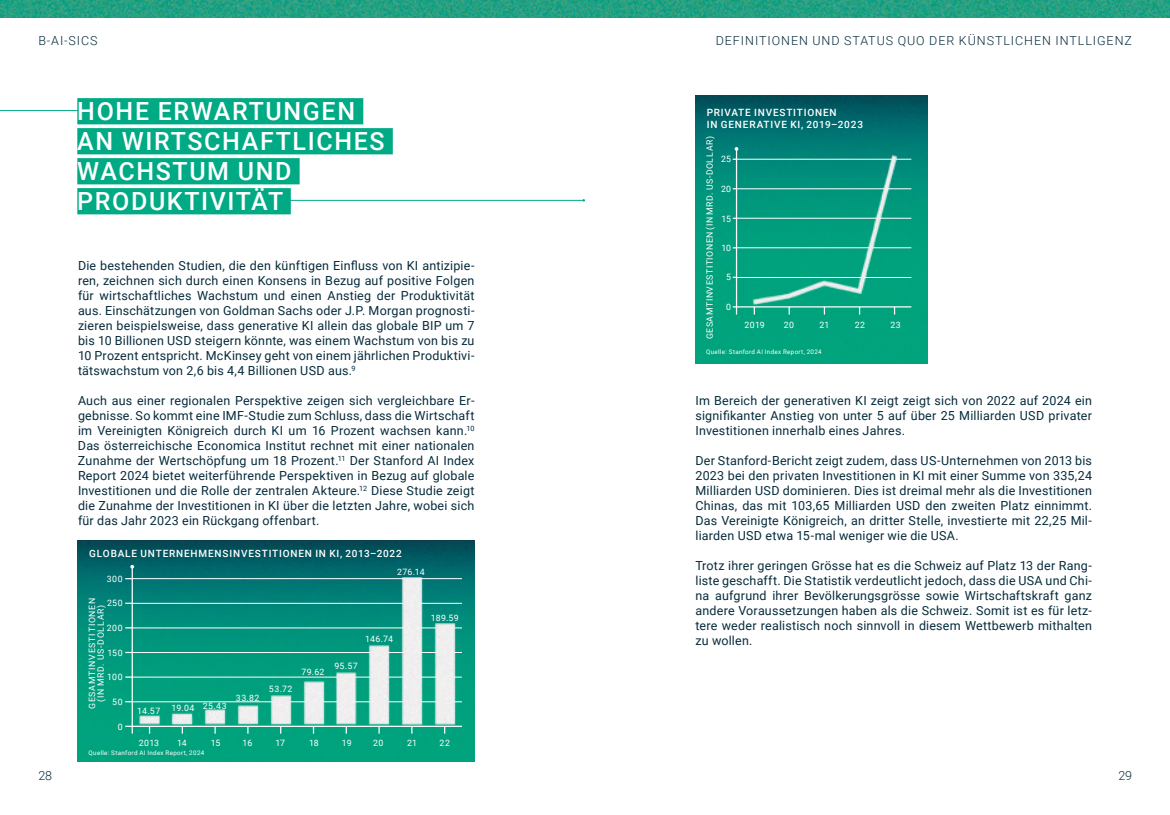
<style>
.page{position:relative;width:1170px;height:815px;background:#fff}
.page>*{position:absolute;margin:0;border:0;box-sizing:border-box;transform-origin:0 0}
.t1{font:500 25px/30px "Roboto";letter-spacing:.065em;color:#fff}
.t2{font:12.5px/15px "Roboto";letter-spacing:.015em;color:#062b3b;text-align:justify}
.t3{font:300 12.5px "Roboto";letter-spacing:.075em;color:#062b3b}
.t4{font:500 10px/12px "Roboto";letter-spacing:.08em;color:#fff}
.t5{font:8.75px "Roboto";letter-spacing:.06em;color:#fff}
.t6{font:8.75px/8.8px "Roboto";letter-spacing:.085em;color:#fff;text-align:center}
.t7{font:6.25px "Roboto";letter-spacing:.05em;color:#fff}
</style>
<div class="page">
<img style="left:584px;top:0;width:585px;height:18px">
<svg style="left:7px;top:0;width:577px;height:18px;background:#22a081"></svg>
<img style="left:0;top:0;width:7px;height:18px">
<hr style="left:0;top:110px;width:90px;height:1px;background:#00aa84">
<hr style="left:163px;top:200px;width:420px;height:1px;background:#00aa84">
<div style="left:77px;top:98px;width:286px;height:26px;background:#00aa84"></div>
<div style="left:77px;top:128px;width:316px;height:26px;background:#00aa84"></div>
<div style="left:77px;top:158px;width:222px;height:26px;background:#00aa84"></div>
<div style="left:77px;top:188px;width:214px;height:26px;background:#00aa84"></div>
<img style="left:78px;top:541px;width:396px;height:221px">
<svg style="left:131px;top:565px;width:226px;height:103px;background:#0b887d"></svg>
<svg style="left:130px;top:565px;width:4px;height:4px"></svg>
<img style="left:122px;top:671px;width:39px;height:68px">
<img style="left:161px;top:665px;width:32px;height:74px">
<img style="left:193px;top:661px;width:33px;height:78px">
<img style="left:226px;top:650px;width:33px;height:89px">
<img style="left:324px;top:601px;width:33px;height:27px">
<img style="left:292px;top:628px;width:65px;height:8px">
<img style="left:357px;top:557px;width:108px;height:182px">
<img style="left:259px;top:636px;width:109px;height:103px">
<svg style="left:214px;top:726px;width:2px;height:8px"></svg>
<svg style="left:345px;top:726px;width:2px;height:8px"></svg>
<svg style="left:125px;top:726px;width:8px;height:8px"></svg>
<svg style="left:125px;top:676px;width:7px;height:2px"></svg>
<img style="left:695px;top:96px;width:232px;height:267px">
<img style="left:731px;top:120px;width:195px;height:211px">
<p class="t3" style="left:39px;top:32px;width:60px">B-AI-SICS</p>
<p class="t3" style="left:715px;top:32px;width:417px">DEFINITIONEN UND STATUS QUO DER KÜNSTLICHEN INTLLIGENZ</p>
<h1 class="t1" style="left:77px;top:95px;width:309px">HOHE ERWARTUNGEN<br>AN WIRTSCHAFTLICHES<br>WACHSTUM UND<br>PRODUKTIVITÄT</h1>
<p class="t2" style="left:78px;top:258px;width:398px">Die bestehenden Studien, die den künftigen Einfluss von KI antizipie&shy;ren, zeichnen sich durch einen Konsens in Bezug auf positive Folgen für wirtschaftliches Wachstum und einen Anstieg der Produktivität aus. Einschätzungen von Goldman Sachs oder J.P. Morgan prognosti&shy;zieren beispielsweise, dass generative KI allein das globale BIP um 7 bis 10 Billionen USD steigern könnte, was einem Wachstum von bis zu 10 Prozent entspricht. McKinsey geht von einem jährlichen Produktivi&shy;tätswachstum von 2,6 bis 4,4 Billionen USD aus.<sup>9</sup></p>
<p class="t2" style="left:78px;top:393px;width:398px">Auch aus einer regionalen Perspektive zeigen sich vergleichbare Er&shy;gebnisse. So kommt eine IMF-Studie zum Schluss, dass die Wirtschaft im Vereinigten Königreich durch KI um 16 Prozent wachsen kann.<sup>10<br></sup>Das österreichische Economica Institut rechnet mit einer nationalen Zunahme der Wertschöpfung um 18 Prozent.<sup>11</sup> Der Stanford AI Index Report 2024 bietet weiterführende Perspektiven in Bezug auf globale Investitionen und die Rolle der zentralen Akteure.<sup>12</sup> Diese Studie zeigt die Zunahme der Investitionen in KI über die letzten Jahre, wobei sich für das Jahr 2023 ein Rückgang offenbart.</p>
<p class="t4" style="left:89px;top:547px;width:314px">GLOBALE UNTERNEHMENSINVESTITIONEN IN KI, 2013–2022</p>
<p class="t5" style="left:107px;top:573px;width:17px">300</p>
<p class="t6" style="left:87px;top:709px;width:113px;rotate:-90deg">GESAMTINVESTITIONEN (IN MRD. US-DOLLAR)</p>
<p class="t5" style="left:107px;top:597px;width:17px">250</p>
<p class="t5" style="left:107px;top:622px;width:17px">200</p>
<p class="t5" style="left:107px;top:646px;width:17px">150</p>
<p class="t5" style="left:107px;top:671px;width:17px">100</p>
<p class="t5" style="left:112px;top:696px;width:12px">50</p>
<p class="t5" style="left:118px;top:721px;width:6px">0</p>
<p class="t5" style="left:397px;top:565px;width:29px">276.14</p>
<p class="t5" style="left:137px;top:705px;width:25px">14.57</p>
<p class="t5" style="left:172px;top:701px;width:56px">19.04 25.43</p>
<p class="t5" style="left:236px;top:692px;width:25px">33.82</p>
<p class="t5" style="left:269px;top:683px;width:25px">53.72</p>
<p class="t5" style="left:301px;top:666px;width:24px">79.62</p>
<p class="t5" style="left:334px;top:660px;width:25px">95.57</p>
<p class="t5" style="left:365px;top:633px;width:29px">146.74</p>
<p class="t5" style="left:431px;top:611px;width:29px">189.59</p>
<p class="t5" style="left:139px;top:736px;width:22px">2013</p>
<p class="t5" style="left:177px;top:736px;width:11px">14</p>
<p class="t5" style="left:211px;top:736px;width:11px">15</p>
<p class="t5" style="left:243px;top:736px;width:11px">16</p>
<p class="t5" style="left:275px;top:736px;width:11px">17</p>
<p class="t5" style="left:309px;top:736px;width:11px">18</p>
<p class="t5" style="left:342px;top:736px;width:11px">19</p>
<p class="t5" style="left:373px;top:736px;width:12px">20</p>
<p class="t5" style="left:407px;top:736px;width:12px">21</p>
<p class="t5" style="left:439px;top:737px;width:12px">22</p>
<p class="t7" style="left:89px;top:748px;width:117px">Quelle: Stanford AI Index Report, 2024</p>
<p class="t4" style="left:706px;top:106px;width:158px">PRIVATE INVESTITIONEN<br>IN GENERATIVE KI, 2019–2023</p>
<p class="t5" style="left:703px;top:339px;width:205px;rotate:-90deg">GESAMTINVESTITIONEN (IN MRD. US-DOLLAR)</p>
<p class="t5" style="left:721px;top:153px;width:12px">25</p>
<p class="t5" style="left:721px;top:182px;width:12px">20</p>
<p class="t5" style="left:721px;top:212px;width:11px">15</p>
<p class="t5" style="left:721px;top:242px;width:11px">10</p>
<p class="t5" style="left:726px;top:271px;width:6px">5</p>
<p class="t5" style="left:726px;top:301px;width:6px">0</p>
<p class="t5" style="left:744px;top:319px;width:22px">2019</p>
<p class="t5" style="left:783px;top:319px;width:12px">20</p>
<p class="t5" style="left:819px;top:319px;width:12px">21</p>
<p class="t5" style="left:854px;top:319px;width:12px">22</p>
<p class="t5" style="left:890px;top:319px;width:12px">23</p>
<p class="t7" style="left:706px;top:348px;width:117px">Quelle: Stanford AI Index Report, 2024</p>
<p class="t2" style="left:695px;top:393px;width:398px">Im Bereich der generativen KI zeigt zeigt sich von 2022 auf 2024 ein signifikanter Anstieg von unter 5 auf über 25 Milliarden USD privater Investitionen innerhalb eines Jahres.</p>
<p class="t2" style="left:695px;top:453px;width:398px">Der Stanford-Bericht zeigt zudem, dass US-Unternehmen von 2013 bis 2023 bei den privaten Investitionen in KI mit einer Summe von 335,24<br>Milliarden USD dominieren. Dies ist dreimal mehr als die Investitionen Chinas, das mit 103,65 Milliarden USD den zweiten Platz einnimmt.<br>Das Vereinigte Königreich, an dritter Stelle, investierte mit 22,25 Mil&shy;liarden USD etwa 15-mal weniger wie die USA.</p>
<p class="t2" style="left:695px;top:558px;width:398px">Trotz ihrer geringen Grösse hat es die Schweiz auf Platz 13 der Rang&shy;liste geschafft. Die Statistik verdeutlicht jedoch, dass die USA und Chi&shy;na aufgrund ihrer Bevölkerungsgrösse sowie Wirtschaftskraft ganz andere Voraussetzungen haben als die Schweiz. Somit ist es für letz&shy;tere weder realistisch noch sinnvoll in diesem Wettbewerb mithalten zu wollen.</p>
<p class="t3" style="left:38px;top:766px;width:15px">28</p>
<p class="t3" style="left:1118px;top:766px;width:15px">29</p>
</div>
